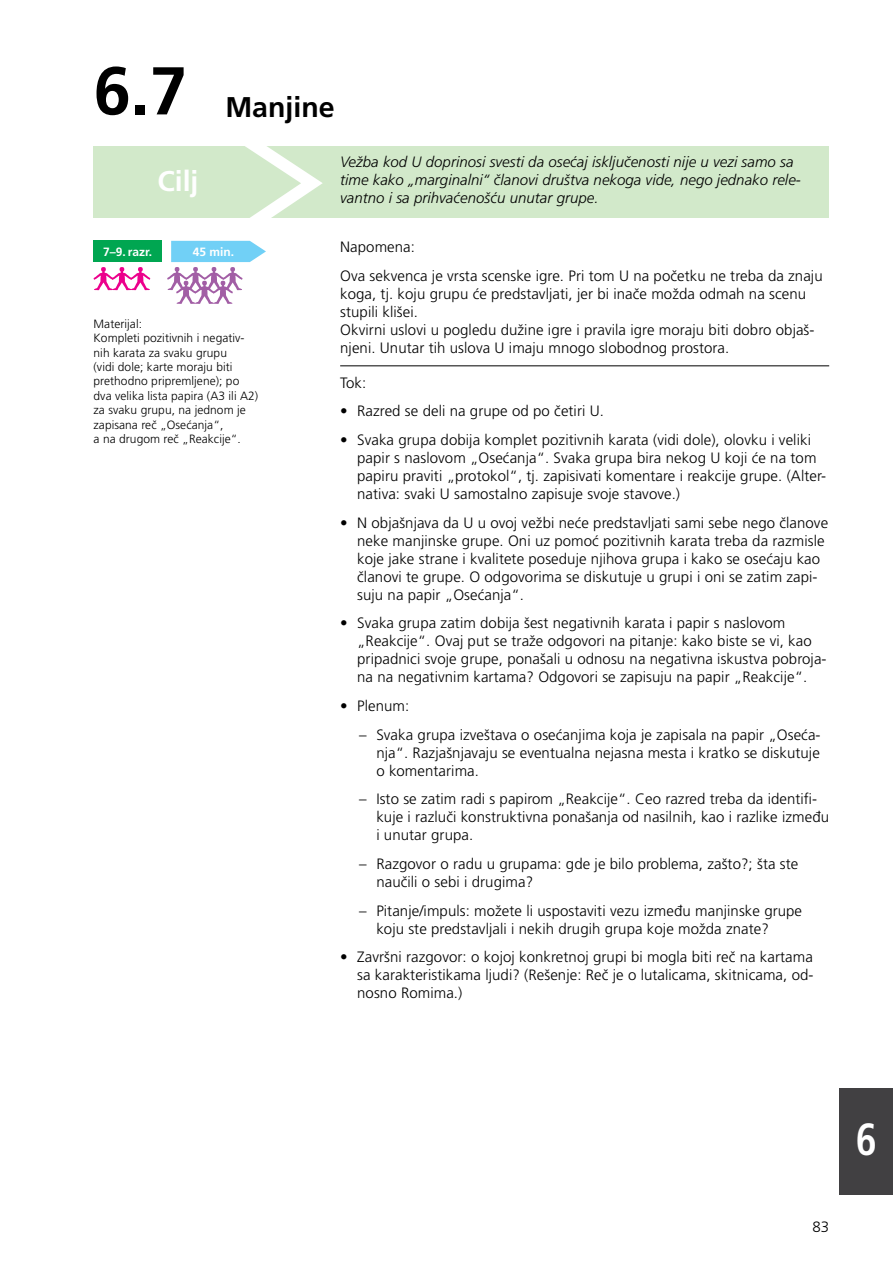
<style>
.page{position:relative;width:893px;height:1263px;background:#fff}
.page>*{position:absolute;margin:0;border:0;box-sizing:border-box;transform-origin:0 0}
.t1{font:700 67.5px "Frutiger LT Pro";color:#000}
.t2{font:700 condensed 45px "Frutiger";color:#fff;scale:.9 1}
.t3{font:700 28.5px "Frutiger LT Pro";color:#000}
.t4{font:700 28.5px "Frutiger LT Pro";color:#fff}
.t5{font:300 15px/18px "Frutiger LT Pro";letter-spacing:.005em;color:#000}
.t6{font:italic 300 15px/18px "Frutiger LT Pro";letter-spacing:.005em;color:#000}
.t7{font:300 12px/14.4px "Frutiger LT Pro";letter-spacing:.005em;color:#000}
.t8{font:700 12px "Frutiger LT Pro";color:#fff}
.s1{font-family:"Frutiger"}
</style>
<div class="page">
<div style="left:94px;top:146px;width:735px;height:71px;background:#d2e9ca"></div>
<hr style="left:340px;top:365px;width:489px;height:1px;background:#000">
<svg style="left:93px;top:267px;width:58px;height:23px"></svg>
<div style="left:840px;top:1089px;width:53px;height:106px;background:#414042"></div>
<svg style="left:167px;top:146px;width:167px;height:158px"></svg>
<div style="left:94px;top:241px;width:68px;height:21px;background:#00a651"></div>
<h1 class="t1" style="left:94px;top:51px;width:95px">6.7</h1>
<h3 class="t3" style="left:225px;top:90px;width:111px">Manjine</h3>
<h3 class="t4" style="left:157px;top:165px;width:43px">Cilj</h3>
<p class="t8" style="left:103px;top:244px;width:51px">7–9. razr.</p>
<p class="t8" style="left:193px;top:244px;width:43px">45 min.</p>
<p class="t7" style="left:94px;top:316px;width:166px">Materijal:<br>Kompleti pozitivnih i negativ&shy;nih karata za svaku grupu<br>(vidi dole; karte moraju biti prethodno pripremljene); po dva velika lista papira (A3 ili A2) za svaku grupu, na jednom je zapisana reč „Osećanja“,<br>a na drugom reč „Reakcije“.</p>
<p class="t6" style="left:340px;top:153px;width:462px">Vežba kod U doprinosi svesti da osećaj isključenosti nije u vezi samo sa time kako „marginalni“ članovi društva nekoga vide, nego jednako rele&shy;vantno i sa prihvaćenošću unutar grupe.</p>
<p class="t5" style="left:340px;top:233px;width:484px;line-height:28.7px">Napomena:<br>Ova sekvenca je vrsta scenske igre. Pri tom U na početku ne treba da znaju</p>
<p class="t5" style="left:340px;top:285px;width:476px">koga, tj. koju grupu će predstavljati, jer bi inače možda odmah na scenu stupili klišei.<br>Okvirni uslovi u pogledu dužine igre i pravila igre moraju biti dobro objaš&shy;njeni. Unutar tih uslova U imaju mnogo slobodnog prostora.</p>
<p class="t5" style="left:340px;top:374px;width:28px">Tok:</p>
<p class="t5" style="left:340px;top:402px;width:265px">• Razred se deli na grupe od po četiri U.</p>
<p class="t5" style="left:357px;top:431px;width:471px;text-indent:-17px">• Svaka grupa dobija komplet pozitivnih karata (vidi dole), olovku i veliki papir s naslovom „Osećanja“. Svaka grupa bira nekog U koji će na tom papiru praviti „protokol“, tj. zapisivati komentare i reakcije grupe. (Alter&shy;nativa: svaki U samostalno zapisuje svoje stavove.)</p>
<p class="t5" style="left:357px;top:514px;width:472px;text-indent:-17px">• N objašnjava da U u ovoj vežbi neće predstavljati sami sebe nego članove neke manjinske grupe. Oni uz pomoć pozitivnih karata treba da razmisle koje jake strane i kvalitete poseduje njihova grupa i kako se osećaju kao članovi te grupe. O odgovorima se diskutuje u grupi i oni se zatim zapi&shy;suju na papir „Osećanja“.</p>
<p class="t5" style="left:357px;top:614px;width:471px;text-indent:-17px">• Svaka grupa zatim dobija šest negativnih karata i papir s naslovom „Reakcije“. Ovaj put se traže odgovori na pitanje: kako biste se vi, kao pripadnici svoje grupe, ponašali u odnosu na negativna iskustva pobroja&shy;na na negativnim kartama? Odgovori se zapisuju na papir „Reakcije“.</p>
<p class="t5" style="left:340px;top:697px;width:71px">• Plenum:</p>
<p class="t5" style="left:376px;top:725px;width:446px;text-align:justify;text-indent:-17px"><span class="s1">–</span> Svaka grupa izveštava o osećanjima koja je zapisala na papir „Oseća&shy;nja“. Razjašnjavaju se eventualna nejasna mesta i kratko se diskutuje o komentarima.</p>
<p class="t5" style="left:376px;top:790px;width:454px;text-indent:-17px"><span class="s1">–</span> Isto se zatim radi s papirom „Reakcije“. Ceo razred treba da identifi&shy;kuje i razluči konstruktivna ponašanja od nasilnih, kao i razlike između i unutar grupa.</p>
<p class="t5" style="left:376px;top:855px;width:424px;text-indent:-17px"><span class="s1">–</span> Razgovor o radu u grupama: gde je bilo problema, zašto?; šta ste naučili o sebi i drugima?</p>
<p class="t5" style="left:376px;top:901px;width:427px;text-indent:-17px"><span class="s1">–</span> Pitanje/impuls: možete li uspostaviti vezu između manjinske grupe koju ste predstavljali i nekih drugih grupa koje možda znate?</p>
<p class="t5" style="left:357px;top:948px;width:458px;text-align:justify;text-indent:-17px">• Završni razgovor: o kojoj konkretnoj grupi bi mogla biti reč na kartama sa karakteristikama ljudi? (Rešenje: Reč je o lutalicama, skitnicama, od&shy;nosno Romima.)</p>
<p class="t5" style="left:812px;top:1217px;width:18px">83</p>
<h2 class="t2" style="left:856px;top:1113px;width:25px">6</h2>
</div>
